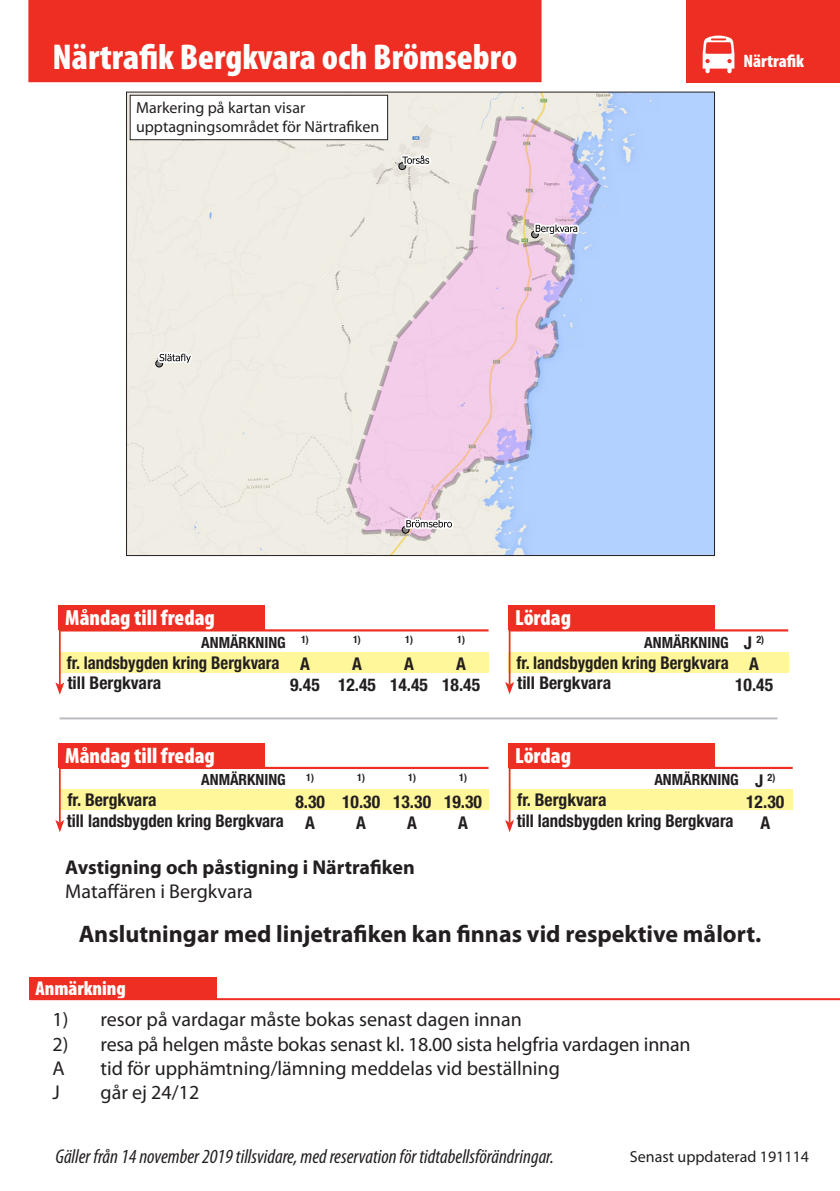
<style>
.page{position:relative;width:840px;height:1191px;background:#fff}
.page>*{position:absolute;margin:0;border:0;box-sizing:border-box;transform-origin:0 0}
.Linjenummer{font:900 condensed 36px "Myriad Pro";color:#fff}
.t1{font:700 24px "Myriad Pro";color:#231f20}
.t2{font:900 condensed 22px "Myriad Pro";color:#fff}
.t3{font:20px "Myriad Pro";color:#231f20}
.t4{font:italic condensed 20px "Myriad Pro";color:#231f20}
.t5{font:700 20px "Myriad Pro";color:#231f20}
.t6{font:900 condensed 20px "Myriad Pro";color:#fff}
.t7{font:900 condensed 18px "Myriad Pro";color:#fff}
.Hållplatsnamn{font:700 condensed 17.6px "Helvetica Neue LT Std";color:#231f20;scale:.95 1}
.Anmärkning{font:700 condensed 17.6px "Helvetica Neue LT Std";color:#231f20}
.Hållplatsnamn-2{font:700 condensed 17.6px "Helvetica Neue LT Std";color:#231f20}
.Hallplatsnamn{font:16px "Myriad Pro";color:#231f20}
.t8{font:700 condensed 15.4px "Helvetica Neue LT Std";color:#231f20}
.Anmärkning-2{font:700 condensed 10.2px "Helvetica Neue LT Std";color:#231f20}
.s1{font-size:17.6px}
</style>
<div class="page">
<hr style="left:60px;top:717px;width:717px;height:2px;background:#bcbdc0">
<img style="left:128px;top:94px;width:584px;height:460px">
<svg style="left:345px;top:116px;width:256px;height:425px;background:#dfd4e7"></svg>
<div style="left:398px;top:163px;width:7px;height:7px;border:1px solid #000;border-radius:50%"></div>
<div style="left:531px;top:231px;width:7px;height:7px;border:1px solid #000;border-radius:50%"></div>
<div style="left:402px;top:526px;width:7px;height:7px;border:1px solid #000;border-radius:50%"></div>
<svg style="left:398px;top:151px;width:39px;height:18px"></svg>
<svg style="left:532px;top:221px;width:49px;height:20px"></svg>
<svg style="left:155px;top:349px;width:40px;height:20px"></svg>
<svg style="left:403px;top:516px;width:53px;height:17px"></svg>
<div style="left:130px;top:95px;width:257px;height:45px;background:#fff"></div>
<div style="left:130px;top:95px;width:257px;height:45px;border:1px solid #231f20"></div>
<div style="left:686px;top:0;width:153px;height:82px;background:#ee2e22"></div>
<svg style="left:702px;top:36px;width:32px;height:37px"></svg>
<div style="left:28px;top:0;width:513px;height:82px;background:#ee2e22"></div>
<div style="left:30px;top:977px;width:187px;height:22px;background:#ee2e22"></div>
<hr style="left:30px;top:998px;width:809px;height:2px;background:#ee2e22">
<hr style="left:59px;top:629px;width:429px;height:2px;background:#ee2e22">
<div style="left:59px;top:605px;width:206px;height:25px;background:#ee2e22"></div>
<div style="left:59px;top:652px;width:429px;height:21px;background:#fff79a"></div>
<hr style="left:59px;top:615px;width:2px;height:70px;background:#ee2e22">
<svg style="left:55px;top:682px;width:9px;height:12px"></svg>
<hr style="left:508px;top:629px;width:279px;height:2px;background:#ee2e22">
<div style="left:508px;top:605px;width:206px;height:25px;background:#ee2e22"></div>
<div style="left:508px;top:652px;width:280px;height:21px;background:#fff79a"></div>
<hr style="left:508px;top:615px;width:2px;height:69px;background:#ee2e22">
<svg style="left:505px;top:682px;width:9px;height:12px"></svg>
<hr style="left:59px;top:767px;width:429px;height:2px;background:#ee2e22">
<div style="left:59px;top:743px;width:206px;height:25px;background:#ee2e22"></div>
<div style="left:59px;top:789px;width:429px;height:21px;background:#fff79a"></div>
<hr style="left:59px;top:752px;width:2px;height:70px;background:#ee2e22">
<svg style="left:55px;top:820px;width:9px;height:12px"></svg>
<hr style="left:508px;top:767px;width:284px;height:2px;background:#ee2e22">
<div style="left:508px;top:743px;width:206px;height:25px;background:#ee2e22"></div>
<div style="left:508px;top:789px;width:284px;height:21px;background:#fff79a"></div>
<hr style="left:508px;top:752px;width:2px;height:70px;background:#ee2e22">
<svg style="left:505px;top:820px;width:9px;height:12px"></svg>
<p class="Linjenummer" style="left:52px;top:34px;width:466px">Närtrafik Bergkvara och Brömsebro</p>
<p class="t7" style="left:743px;top:50px;width:62px">Närtrafik</p>
<p class="Hallplatsnamn" style="left:136px;top:97px;width:171px">Markering på kartan visar</p>
<p class="Hallplatsnamn" style="left:136px;top:117px;width:245px">upptagningsområdet för Närtrafiken</p>
<p class="t2" style="left:65px;top:603px;width:151px">Måndag till fredag</p>
<p class="t8" style="left:201px;top:633px;width:86px">ANMÄRKNING</p>
<p class="Hållplatsnamn" style="left:67px;top:651px;width:225px">fr. landsbygden kring Bergkvara</p>
<p class="Hållplatsnamn-2" style="left:67px;top:672px;width:95px">till Bergkvara</p>
<p class="Anmärkning-2" style="left:301px;top:633px;width:9px">1)</p>
<p class="Anmärkning" style="left:300px;top:653px;width:11px">A</p>
<p class="Anmärkning" style="left:290px;top:674px;width:31px">9.45</p>
<p class="Anmärkning-2" style="left:353px;top:633px;width:9px">1)</p>
<p class="Anmärkning" style="left:352px;top:653px;width:11px">A</p>
<p class="Anmärkning" style="left:338px;top:674px;width:40px">12.45</p>
<p class="Anmärkning-2" style="left:405px;top:633px;width:9px">1)</p>
<p class="Anmärkning" style="left:404px;top:653px;width:11px">A</p>
<p class="Anmärkning" style="left:390px;top:674px;width:40px">14.45</p>
<p class="Anmärkning-2" style="left:457px;top:633px;width:9px">1)</p>
<p class="Anmärkning" style="left:456px;top:653px;width:11px">A</p>
<p class="Anmärkning" style="left:442px;top:674px;width:40px">18.45</p>
<p class="t2" style="left:65px;top:741px;width:151px">Måndag till fredag</p>
<p class="t8" style="left:201px;top:770px;width:86px">ANMÄRKNING</p>
<p class="Hållplatsnamn-2" style="left:67px;top:789px;width:91px">fr. Bergkvara</p>
<p class="Hållplatsnamn" style="left:67px;top:810px;width:230px">till landsbygden kring Bergkvara</p>
<p class="Anmärkning-2" style="left:306px;top:771px;width:9px">1)</p>
<p class="Anmärkning" style="left:295px;top:790px;width:31px">8.30</p>
<p class="Anmärkning" style="left:305px;top:811px;width:11px">A</p>
<p class="Anmärkning-2" style="left:357px;top:771px;width:9px">1)</p>
<p class="Anmärkning" style="left:342px;top:790px;width:40px">10.30</p>
<p class="Anmärkning" style="left:356px;top:811px;width:11px">A</p>
<p class="Anmärkning-2" style="left:408px;top:771px;width:9px">1)</p>
<p class="Anmärkning" style="left:393px;top:790px;width:40px">13.30</p>
<p class="Anmärkning" style="left:407px;top:811px;width:11px">A</p>
<p class="t5" style="left:65px;top:854px;width:351px">Avstigning och påstigning i Närtrafiken</p>
<p class="t3" style="left:65px;top:879px;width:189px">Mataffären i Bergkvara</p>
<p class="Anmärkning-2" style="left:459px;top:771px;width:9px">1)</p>
<p class="Anmärkning" style="left:444px;top:790px;width:40px">19.30</p>
<p class="Anmärkning" style="left:458px;top:811px;width:11px">A</p>
<p class="t2" style="left:514px;top:603px;width:57px">Lördag</p>
<p class="t8" style="left:644px;top:633px;width:86px">ANMÄRKNING</p>
<p class="Hållplatsnamn" style="left:516px;top:651px;width:225px">fr. landsbygden kring Bergkvara</p>
<p class="Hållplatsnamn-2" style="left:517px;top:672px;width:95px">till Bergkvara</p>
<p class="Anmärkning-2" style="left:743px;top:633px;width:22px"><span class="s1">J</span> 2)</p>
<p class="Anmärkning" style="left:748px;top:653px;width:11px">A</p>
<p class="Anmärkning" style="left:734px;top:674px;width:40px">10.45</p>
<p class="t2" style="left:514px;top:741px;width:57px">Lördag</p>
<p class="t8" style="left:654px;top:770px;width:86px">ANMÄRKNING</p>
<p class="Hållplatsnamn-2" style="left:517px;top:789px;width:91px">fr. Bergkvara</p>
<p class="Hållplatsnamn" style="left:516px;top:810px;width:230px">till landsbygden kring Bergkvara</p>
<p class="Anmärkning-2" style="left:754px;top:771px;width:22px"><span class="s1">J</span> 2)</p>
<p class="Anmärkning" style="left:745px;top:790px;width:40px">12.30</p>
<p class="Anmärkning" style="left:759px;top:811px;width:11px">A</p>
<p class="t1" style="left:79px;top:918px;width:683px">Anslutningar med linjetrafiken kan finnas vid respektive målort.</p>
<p class="t6" style="left:35px;top:975px;width:92px">Anmärkning</p>
<p class="t3" style="left:52px;top:1007px;width:470px">1) resor på vardagar måste bokas senast dagen innan</p>
<p class="t3" style="left:52px;top:1032px;width:639px">2) resa på helgen måste bokas senast kl. 18.00 sista helgfria vardagen innan</p>
<p class="t3" style="left:52px;top:1056px;width:14px">A</p>
<p class="t3" style="left:100px;top:1056px;width:460px">tid för upphämtning/lämning meddelas vid beställning</p>
<p class="t3" style="left:52px;top:1080px;width:9px">J</p>
<p class="t3" style="left:100px;top:1080px;width:100px">går ej 24/12</p>
<p class="t4" style="left:55px;top:1144px;width:499px">Gäller från 14 november 2019 tillsvidare, med reservation för tidtabellsförändringar.</p>
<p class="Hallplatsnamn" style="left:629px;top:1146px;width:181px">Senast uppdaterad 191114</p>
</div>
